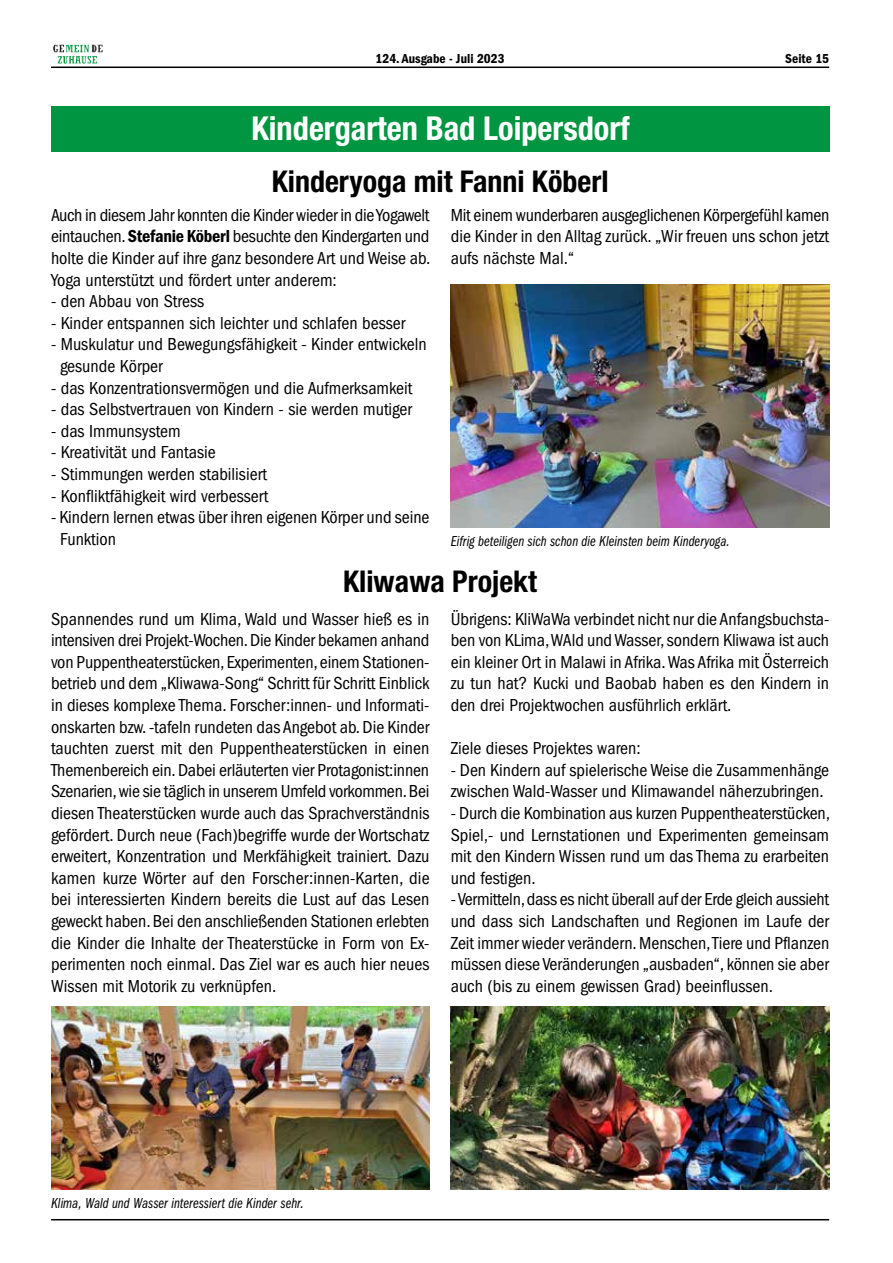
<style>
.page{position:relative;width:893px;height:1263px;background:#fff}
.page>*{position:absolute;margin:0;border:0;box-sizing:border-box;transform-origin:0 0}
.t1{font:700 condensed 33px "Helvetica Neue LT Std";color:#fff}
.t2{font:700 condensed 30px "Helvetica Neue LT Std";color:#000}
.t3{font:condensed 18px/21.6px "ITC Franklin Gothic Std";color:#000;text-align:justify}
.t4{font:15px "ITC Franklin Gothic Std Bk Cp It";letter-spacing:.005em;color:#000}
.t5{font:13.5px "ITC Franklin Gothic Std Dm Cd";color:#000}
.s1{font-family:"ITC Franklin Gothic Std Dm Cd";font-stretch:normal}
</style>
<div class="page">
<hr style="left:51px;top:67px;width:778px;height:1px;background:#000">
<hr style="left:51px;top:1219px;width:778px;height:1px;background:#000">
<img style="left:53px;top:45px;width:50px;height:19px">
<div style="left:51px;top:106px;width:778px;height:45px;background:#009641"></div>
<img style="left:451px;top:285px;width:378px;height:242px">
<img style="left:51px;top:1007px;width:378px;height:183px">
<img style="left:451px;top:1007px;width:378px;height:183px">
<p class="t5" style="left:376px;top:51px;width:130px">124. Ausgabe - Juli 2023</p>
<p class="t5" style="left:785px;top:50px;width:45px">Seite 15</p>
<h1 class="t1" style="left:252px;top:108px;width:380px">Kindergarten Bad Loipersdorf</h1>
<h2 class="t2" style="left:272px;top:163px;width:338px">Kinderyoga mit Fanni Köberl</h2>
<p class="t3" style="left:51px;top:204px;width:381px">Auch in diesem Jahr konnten die Kinder wieder in die Yogawelt eintauchen. <span class="s1">Stefanie Köberl</span> besuchte den Kindergarten und holte die Kinder auf ihre ganz besondere Art und Weise ab.<br>Yoga unterstützt und fördert unter anderem:</p>
<p class="t3" style="left:51px;top:291px;width:155px">- den Abbau von Stress</p>
<p class="t3" style="left:51px;top:312px;width:356px">- Kinder entspannen sich leichter und schlafen besser</p>
<p class="t3" style="left:60px;top:334px;width:368px;text-indent:-9px">- Muskulatur und Bewegungsfähigkeit - Kinder entwickeln gesunde Körper</p>
<p class="t3" style="left:51px;top:377px;width:363px">- das Konzentrationsvermögen und die Aufmerksamkeit</p>
<p class="t3" style="left:51px;top:399px;width:362px">- das Selbstvertrauen von Kindern - sie werden mutiger</p>
<p class="t3" style="left:51px;top:420px;width:131px">- das Immunsystem</p>
<p class="t3" style="left:51px;top:442px;width:166px">- Kreativität und Fantasie</p>
<p class="t3" style="left:51px;top:463px;width:218px">- Stimmungen werden stabilisiert</p>
<p class="t3" style="left:51px;top:485px;width:219px">- Konfliktfähigkeit wird verbessert</p>
<p class="t3" style="left:60px;top:507px;width:371px;text-indent:-9px">- Kindern lernen etwas über ihren eigenen Körper und seine<br>Funktion</p>
<p class="t3" style="left:451px;top:204px;width:380px">Mit einem wunderbaren ausgeglichenen Körpergefühl kamen die Kinder in den Alltag zurück. „Wir freuen uns schon jetzt aufs nächste Mal.“</p>
<p class="t4" style="left:451px;top:533px;width:281px">Eifrig beteiligen sich schon die Kleinsten beim Kinderyoga.</p>
<h2 class="t2" style="left:343px;top:563px;width:196px">Kliwawa Projekt</h2>
<p class="t3" style="left:51px;top:608px;width:380px">Spannendes rund um Klima, Wald und Wasser hieß es in intensiven drei Projekt-Wochen. Die Kinder bekamen anhand von Puppentheaterstücken, Experimenten, einem Stationen&shy;betrieb und dem „Kliwawa-Song“ Schritt für Schritt Einblick in dieses komplexe Thema. Forscher:innen- und Informati&shy;onskarten bzw. -tafeln rundeten das Angebot ab. Die Kinder tauchten zuerst mit den Puppentheaterstücken in einen Themenbereich ein. Dabei erläuterten vier Protagonist:innen Szenarien, wie sie täglich in unserem Umfeld vorkommen. Bei diesen Theaterstücken wurde auch das Sprachverständnis gefördert. Durch neue (Fach)begriffe wurde der Wortschatz erweitert, Konzentration und Merkfähigkeit trainiert. Dazu kamen kurze Wörter auf den Forscher:innen-Karten, die bei interessierten Kindern bereits die Lust auf das Lesen geweckt haben. Bei den anschließenden Stationen erlebten die Kinder die Inhalte der Theaterstücke in Form von Ex&shy;perimenten noch einmal. Das Ziel war es auch hier neues Wissen mit Motorik zu verknüpfen.</p>
<p class="t3" style="left:451px;top:608px;width:380px">Übrigens: KliWaWa verbindet nicht nur die Anfangsbuchsta&shy;ben von KLima, WAld und Wasser, sondern Kliwawa ist auch ein kleiner Ort in Malawi in Afrika. Was Afrika mit Österreich zu tun hat? Kucki und Baobab haben es den Kindern in den drei Projektwochen ausführlich erklärt.</p>
<p class="t3" style="left:451px;top:738px;width:192px">Ziele dieses Projektes waren:</p>
<p class="t3" style="left:451px;top:759px;width:380px">- Den Kindern auf spielerische Weise die Zusammenhänge zwischen Wald-Wasser und Klimawandel näherzubringen.</p>
<p class="t3" style="left:451px;top:802px;width:381px">- Durch die Kombination aus kurzen Puppentheaterstücken, Spiel,- und Lernstationen und Experimenten gemeinsam mit den Kindern Wissen rund um das Thema zu erarbeiten und festigen.</p>
<p class="t3" style="left:451px;top:889px;width:380px">- Vermitteln, dass es nicht überall auf der Erde gleich aussieht und dass sich Landschaften und Regionen im Laufe der Zeit immer wieder verändern. Menschen, Tiere und Pflanzen müssen diese Veränderungen „ausbaden“, können sie aber auch (bis zu einem gewissen Grad) beeinflussen.</p>
<p class="t4" style="left:51px;top:1195px;width:254px">Klima, Wald und Wasser interessiert die Kinder sehr.</p>
</div>
